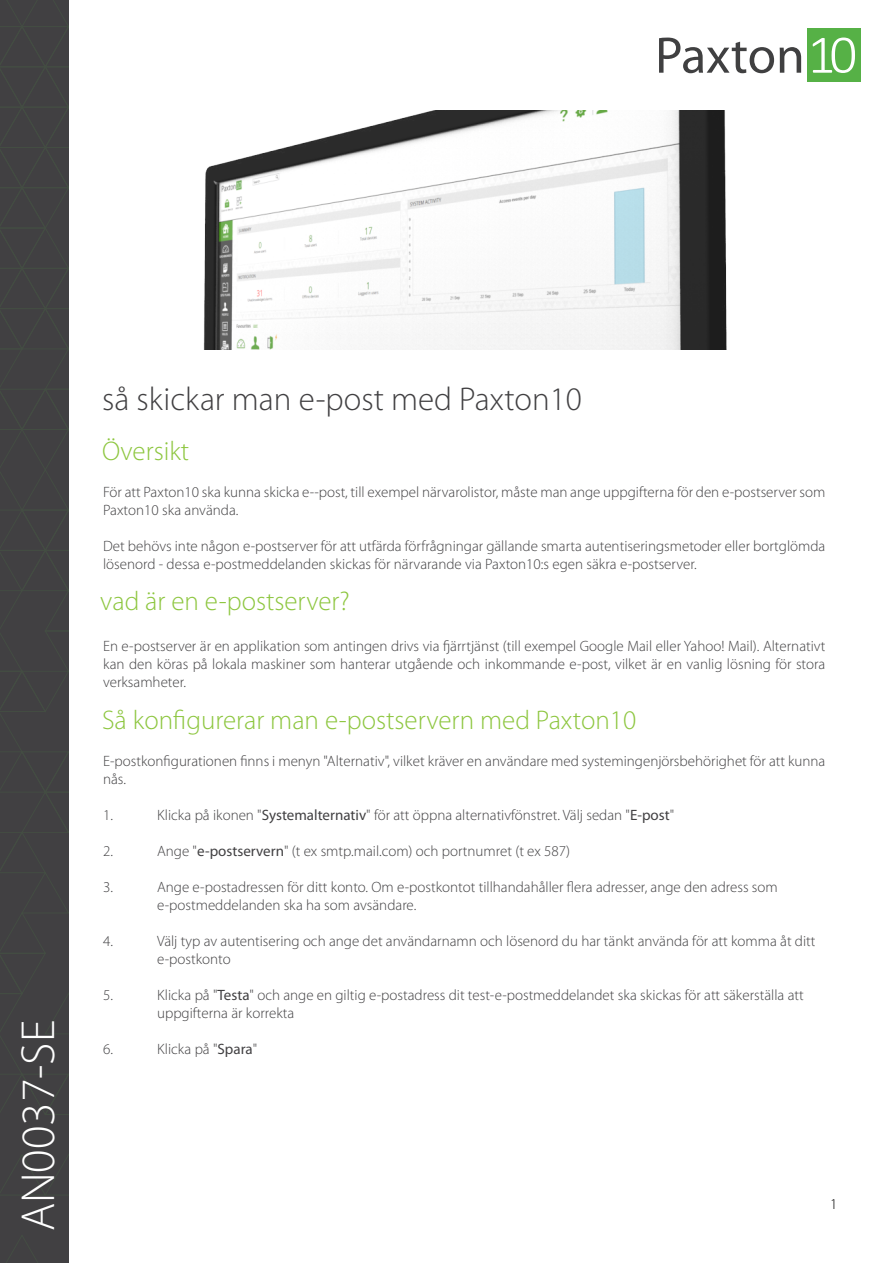
<style>
.page{position:relative;width:893px;height:1263px;background:#fff}
.page>*{position:absolute;margin:0;border:0;box-sizing:border-box;transform-origin:0 0}
.t1{font:300 48px "Myriad Pro";color:#fff}
.t2{font:300 33px "Myriad Pro";color:#414042}
.t3{font:300 27px "Myriad Pro";color:#8dc63f}
.t4{font:300 15px/18px "Myriad Pro";color:#414042}
.t5{font:300 15px "Myriad Pro";color:#000}
.s1{font-weight:400}
</style>
<div class="page">
<img style="left:203px;top:110px;width:524px;height:239px">
<div style="left:0;top:0;width:69px;height:1263px;background:#414042"></div>
<svg style="left:6px;top:1236px;width:32px;height:27px"></svg>
<svg style="left:0;top:0;width:69px;height:1195px"></svg>
<div style="left:807px;top:29px;width:53px;height:53px;background:#56b146"></div>
<svg style="left:813px;top:38px;width:42px;height:35px"></svg>
<svg style="left:659px;top:38px;width:115px;height:35px"></svg>
<svg style="left:780px;top:47px;width:21px;height:26px"></svg>
<h1 class="t1" style="left:9px;top:1231px;width:213px;rotate:-90deg">AN0037-SE</h1>
<h2 class="t2" style="left:102px;top:379px;width:481px">så skickar man e-post med Paxton10</h2>
<h3 class="t3" style="left:102px;top:435px;width:89px">Översikt</h3>
<p class="t4" style="left:103px;top:483px;width:724px">För att Paxton10 ska kunna skicka e--post, till exempel närvarolistor, måste man ange uppgifterna för den e-postserver som<br>Paxton10 ska använda.</p>
<p class="t4" style="left:103px;top:537px;width:724px">Det behövs inte någon e-postserver för att utfärda förfrågningar gällande smarta autentiseringsmetoder eller bortglömda lösenord - dessa e-postmeddelanden skickas för närvarande via Paxton10:s egen säkra e-postserver.</p>
<h3 class="t3" style="left:100px;top:585px;width:251px">vad är en e-postserver?</h3>
<p class="t4" style="left:103px;top:636px;width:724px;text-align:justify">En e-postserver är en applikation som antingen drivs via fjärrtjänst (till exempel Google Mail eller Yahoo! Mail). Alternativt kan den köras på lokala maskiner som hanterar utgående och inkommande e-post, vilket är en vanlig lösning för stora verksamheter.</p>
<h3 class="t3" style="left:102px;top:703px;width:536px">Så konfigurerar man e-postservern med Paxton10</h3>
<p class="t4" style="left:103px;top:751px;width:724px">E-postkonfigurationen finns i menyn "Alternativ", vilket kräver en användare med systemingenjörsbehörighet för att kunna nås.</p>
<p class="t4" style="left:103px;top:805px;width:11px">1.</p>
<p class="t4" style="left:157px;top:805px;width:519px">Klicka på ikonen "<span class="s1">Systemalternativ</span>" för att öppna alternativfönstret. Välj sedan "<span class="s1">E-post</span>"</p>
<p class="t4" style="left:103px;top:841px;width:11px">2.</p>
<p class="t4" style="left:157px;top:841px;width:415px">Ange "<span class="s1">e-postservern</span>" (t ex smtp.mail.com) och portnumret (t ex 587)</p>
<p class="t4" style="left:103px;top:877px;width:11px">3.</p>
<p class="t4" style="left:157px;top:877px;width:622px">Ange e-postadressen för ditt konto. Om e-postkontot tillhandahåller flera adresser, ange den adress som e-postmeddelanden ska ha som avsändare.</p>
<p class="t4" style="left:103px;top:931px;width:11px">4.</p>
<p class="t4" style="left:157px;top:931px;width:660px">Välj typ av autentisering och ange det användarnamn och lösenord du har tänkt använda för att komma åt ditt e-postkonto</p>
<p class="t4" style="left:103px;top:985px;width:11px">5.</p>
<p class="t4" style="left:157px;top:985px;width:648px">Klicka på "<span class="s1">Testa</span>" och ange en giltig e-postadress dit test-e-postmeddelandet ska skickas för att säkerställa att uppgifterna är korrekta</p>
<p class="t4" style="left:103px;top:1039px;width:11px">6.</p>
<p class="t4" style="left:157px;top:1039px;width:102px">Klicka på "<span class="s1">Spara</span>"</p>
<p class="t5" style="left:830px;top:1195px;width:9px">1</p>
</div>
